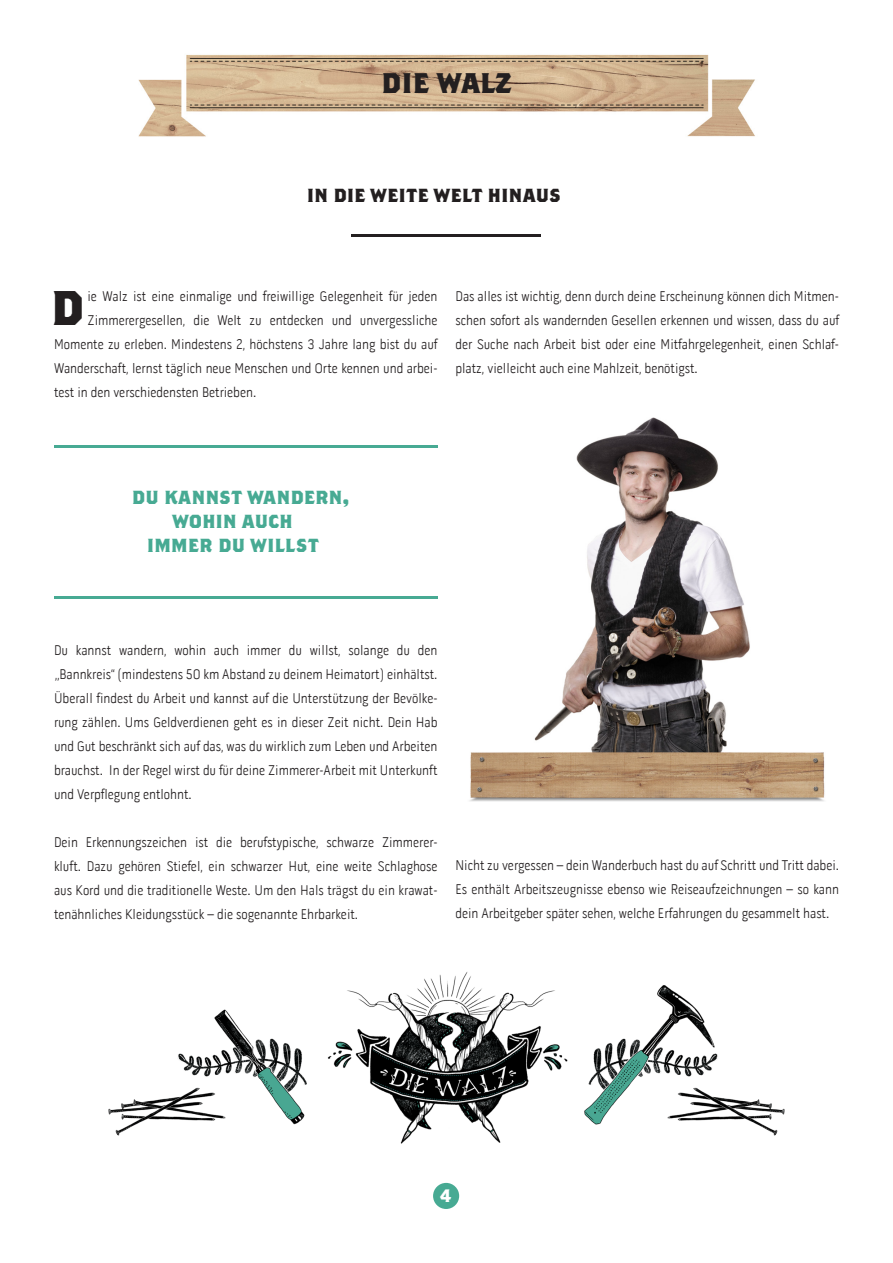
<style>
.page{position:relative;width:893px;height:1263px;background:#fff}
.page>*{position:absolute;margin:0;border:0;box-sizing:border-box;transform-origin:0 0}
.t1{font:48.6px "Brothers Bold Alternates";color:#231f20}
.t2{font:31.5px "Brothers Bold Alternates";color:#231f20}
.t3{font:21px "Brothers Bold Alternates";letter-spacing:-.005em;color:#47aa93}
.t4{font:21px "Brothers Bold Alternates";letter-spacing:.01em;color:#231f20}
.t5{font:700 18px "Brothers";color:#fff}
.t6{font:300 14.25px/24px "Pill Gothic 300 mg";color:#231f20;text-align:justify}
</style>
<div class="page">
<img style="left:138px;top:54px;width:617px;height:83px">
<img style="left:469px;top:417px;width:356px;height:385px">
<img style="left:108px;top:972px;width:677px;height:172px">
<div style="left:433px;top:1183px;width:26px;height:26px;background:#47aa93;border-radius:50%"></div>
<hr style="left:352px;top:234px;width:189px;height:3px;background:#231f20">
<hr style="left:54px;top:445px;width:383px;height:3px;background:#47aa93">
<hr style="left:54px;top:596px;width:383px;height:2px;background:#47aa93">
<p class="t2" style="left:381px;top:62px;width:132px">die walz</p>
<p class="t4" style="left:307px;top:181px;width:255px">in die weite welt hinaus</p>
<p class="t1" style="left:51px;top:278px;width:35px">D</p>
<p class="t6" style="left:88px;top:284px;width:351px">ie Walz ist eine einmalige und freiwillige Gelegenheit für jeden<br>Zimmerergesellen, die Welt zu entdecken und unvergessliche</p>
<p class="t6" style="left:54px;top:332px;width:385px">Momente zu erleben. Mindestens 2, höchstens 3 Jahre lang bist du auf Wanderschaft, lernst täglich neue Menschen und Orte kennen und arbei&shy;test in den verschiedensten Betrieben.</p>
<p class="t6" style="left:455px;top:284px;width:385px">Das alles ist wichtig, denn durch deine Erscheinung können dich Mitmen&shy;schen sofort als wandernden Gesellen erkennen und wissen, dass du auf der Suche nach Arbeit bist oder eine Mitfahrgelegenheit, einen Schlaf&shy;platz, vielleicht auch eine Mahlzeit, benötigst.</p>
<p class="t3" style="left:132px;top:484px;width:219px">du kannst wandern,</p>
<p class="t3" style="left:172px;top:508px;width:122px">wohin auch</p>
<p class="t3" style="left:147px;top:532px;width:173px">immer du willst</p>
<p class="t6" style="left:54px;top:638px;width:385px">Du kannst wandern, wohin auch immer du willst, solange du den</p>
<p class="t6" style="left:54px;top:662px;width:385px">„Bannkreis“ (mindestens 50 km Abstand zu deinem Heimatort) einhältst.</p>
<p class="t6" style="left:54px;top:686px;width:385px">Überall findest du Arbeit und kannst auf die Unterstützung der Bevölke&shy;rung zählen. Ums Geldverdienen geht es in dieser Zeit nicht. Dein Hab und Gut beschränkt sich auf das, was du wirklich zum Leben und Arbeiten brauchst. In der Regel wirst du für deine Zimmerer-Arbeit mit Unterkunft und Verpflegung entlohnt.</p>
<p class="t6" style="left:54px;top:830px;width:385px">Dein Erkennungszeichen ist die berufstypische, schwarze Zimmerer-</p>
<p class="t6" style="left:54px;top:854px;width:385px">kluft. Dazu gehören Stiefel, ein schwarzer Hut, eine weite Schlaghose aus Kord und die traditionelle Weste. Um den Hals trägst du ein krawat-</p>
<p class="t6" style="left:54px;top:902px;width:306px">tenähnliches Kleidungsstück – die sogenannte Ehrbarkeit.</p>
<p class="t6" style="left:455px;top:853px;width:385px">Nicht zu vergessen – dein Wanderbuch hast du auf Schritt und Tritt dabei.<br>Es enthält Arbeitszeugnisse ebenso wie Reiseaufzeichnungen – so kann dein Arbeitgeber später sehen, welche Erfahrungen du gesammelt hast.</p>
<p class="t5" style="left:440px;top:1184px;width:13px">4</p>
</div>
